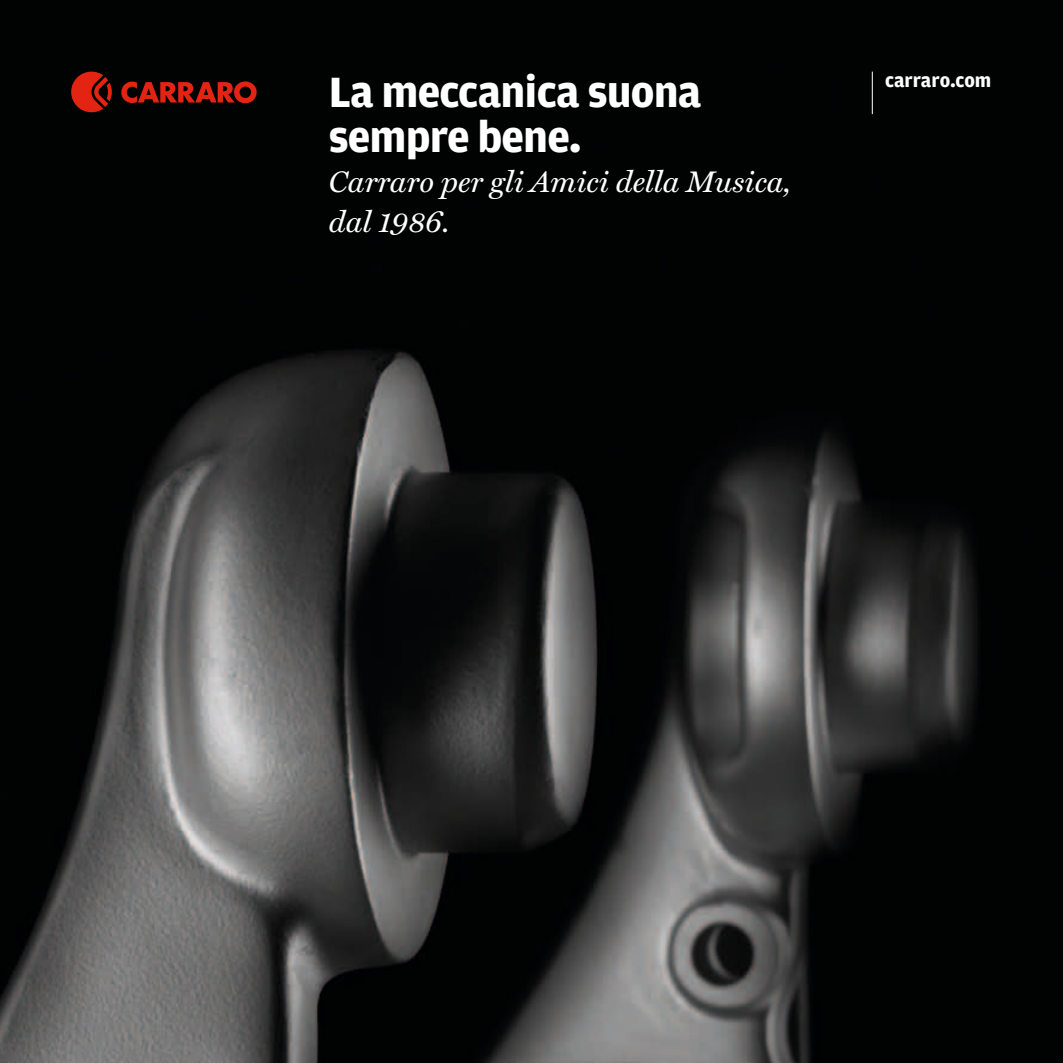
<style>
.page{position:relative;width:1063px;height:1063px;background:#fff}
.page>*{position:absolute;margin:0;border:0;box-sizing:border-box;transform-origin:0 0}
.t1{font:700 45px/45px "Amplitude";letter-spacing:-.02em;color:#fff}
.t2{font:italic 30px/40px "Miller Text";color:#fff}
.t3{font:700 20px "Amplitude";color:#fff}
</style>
<div class="page">
<img style="left:0;top:0;width:1063px;height:1063px">
<svg style="left:71px;top:72px;width:41px;height:40px;background:#93170c"></svg>
<svg style="left:121px;top:81px;width:136px;height:22px;background:#7f140b"></svg>
<hr style="left:872px;top:72px;width:1px;height:42px;background:#fff">
<h1 class="t1" style="left:329px;top:70px;width:374px">La meccanica suona sempre bene.</h1>
<p class="t2" style="left:329px;top:163px;width:463px">Carraro per gli Amici della Musica, dal 1986.</p>
<p class="t3" style="left:885px;top:69px;width:108px">carraro.com</p>
</div>
